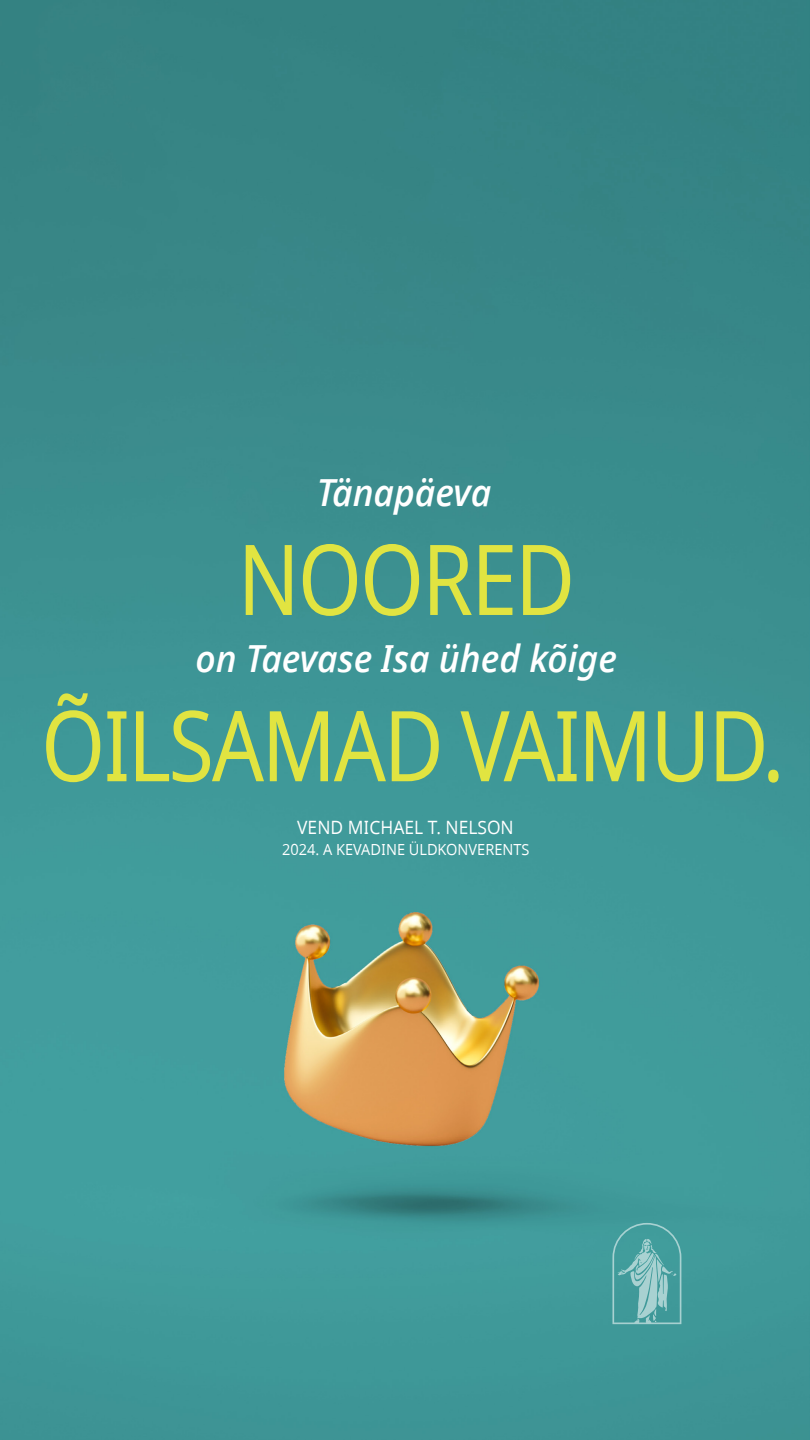
<style>
.page{position:relative;width:810px;height:1440px;background:#fff}
.page>*{position:absolute;margin:0;border:0;box-sizing:border-box;transform-origin:0 0}
.artcl9_p1_figure_image_aside_quote_first{font:97.95px "Dots Solid Condlds Lat";letter-spacing:-.02em;color:#e1e441;scale:.93 1}
.artcl9_p1_figure_image_aside_quote_first-2{font:italic 600 37.35px "Dots Solidlds Lat";color:#fff;scale:.95 1}
.artcl9_p1_figure_image_aside_quote_citat{font:18.38px "Dots Solidlds Lat";color:#fff;scale:.95 1}
.small_para_white{font:15.3px "Dots Solidlds Lat";color:#fff;scale:.95 1}
</style>
<div class="page">
<img style="left:0;top:0;width:810px;height:1440px">
<svg style="left:612px;top:1223px;width:69px;height:101px;background:#5fabaa"></svg>
<p class="artcl9_p1_figure_image_aside_quote_first-2" style="left:317px;top:465px;width:185px">Tänapäeva</p>
<p class="artcl9_p1_figure_image_aside_quote_first" style="left:238px;top:508px;width:364px">NOORED</p>
<p class="artcl9_p1_figure_image_aside_quote_first-2" style="left:195px;top:631px;width:445px">on Taevase Isa ühed kõige</p>
<p class="artcl9_p1_figure_image_aside_quote_first" style="left:41px;top:674px;width:800px">ÕILSAMAD VAIMUD.</p>
<p class="artcl9_p1_figure_image_aside_quote_citat" style="left:297px;top:814px;width:229px">VEND MICHAEL T. NELSON</p>
<p class="small_para_white" style="left:282px;top:838px;width:262px">2024. A KEVADINE ÜLDKONVERENTS</p>
</div>
